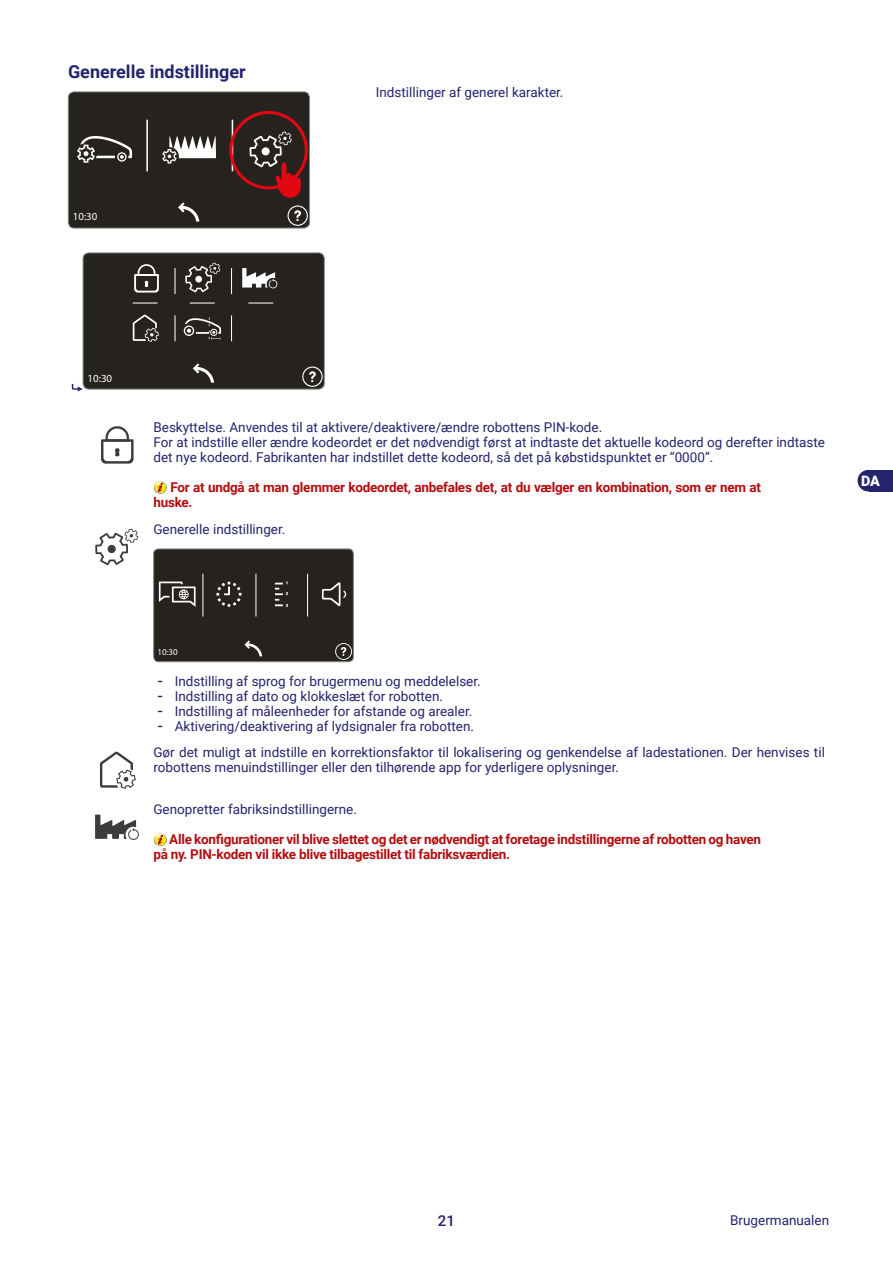
<style>
.page{position:relative;width:893px;height:1263px;background:#fff}
.page>*{position:absolute;margin:0;border:0;box-sizing:border-box;transform-origin:0 0}
.t1{font:700 18px "Roboto";color:#24246c}
.t2{font:500 15px "Roboto";color:#24246c}
.t3{font:900 14.4px "Roboto";color:#fff}
.t4{font:13.5px/15px "Roboto";color:#24246c}
.t5{font:700 13.5px/15px "Roboto";letter-spacing:-.02em;color:#b20e10}
.t6{font:10.8px "Myriad Pro";color:#fff}
.t7{font:9px "Myriad Pro";color:#fff}
.s1{font-size:18px}
</style>
<div class="page">
<div style="left:868px;top:470px;width:25px;height:21px;background:#24246c"></div>
<div style="left:858px;top:470px;width:21px;height:21px;background:#24246c;border-radius:50%"></div>
<svg style="left:68px;top:92px;width:242px;height:136px;background:#3a2f2b"></svg>
<div style="left:68px;top:92px;width:242px;height:136px;border:1px solid #878787;border-radius:6px"></div>
<svg style="left:72px;top:253px;width:252px;height:138px;background:#3c3934"></svg>
<div style="left:83px;top:253px;width:242px;height:136px;border:1px solid #878787;border-radius:6px"></div>
<svg style="left:101px;top:426px;width:33px;height:38px"></svg>
<svg style="left:154px;top:481px;width:13px;height:13px"></svg>
<svg style="left:95px;top:529px;width:43px;height:36px"></svg>
<svg style="left:154px;top:549px;width:199px;height:113px;background:#2e2b27"></svg>
<div style="left:153px;top:549px;width:201px;height:113px;border:1px solid #878787;border-radius:5px"></div>
<svg style="left:100px;top:751px;width:36px;height:38px"></svg>
<svg style="left:95px;top:815px;width:44px;height:25px"></svg>
<svg style="left:154px;top:833px;width:13px;height:13px"></svg>
<h1 class="t1" style="left:68px;top:59px;width:179px">Generelle indstillinger</h1>
<p class="t6" style="left:73px;top:210px;width:26px">10:30</p>
<p class="t4" style="left:376px;top:84px;width:189px">Indstillinger af generel karakter.</p>
<p class="t6" style="left:88px;top:371px;width:26px">10:30</p>
<p class="t4" style="left:153px;top:419px;width:673px">Beskyttelse. Anvendes til at aktivere/deaktivere/ændre robottens PIN-kode.<br>For at indstille eller ændre kodeordet er det nødvendigt først at indtaste det aktuelle kodeord og derefter indtaste det nye kodeord. Fabrikanten har indstillet dette kodeord, så det på købstidspunktet er “0000”.</p>
<p class="t5" style="left:153px;top:479px;width:609px;text-indent:17px">For at undgå at man glemmer kodeordet, anbefales det, at du vælger en kombination, som er nem at huske.</p>
<p class="t4" style="left:153px;top:521px;width:133px">Generelle indstillinger.</p>
<p class="t3" style="left:861px;top:471px;width:20px">DA</p>
<p class="t7" style="left:157px;top:647px;width:22px">10:30</p>
<p class="t4" style="left:158px;top:673px;width:325px"><span class="s1">-</span> Indstilling af sprog for brugermenu og meddelelser.</p>
<p class="t4" style="left:158px;top:688px;width:287px"><span class="s1">-</span> Indstilling af dato og klokkeslæt for robotten.</p>
<p class="t4" style="left:158px;top:703px;width:316px"><span class="s1">-</span> Indstilling af måleenheder for afstande og arealer.</p>
<p class="t4" style="left:153px;top:712px;width:673px;line-height:26.1px;text-indent:4px"><span class="s1">-</span> Aktivering/deaktivering af lydsignaler fra robotten.<br>Gør det muligt at indstille en korrektionsfaktor til lokalisering og genkendelse af ladestationen. Der henvises til</p>
<p class="t4" style="left:153px;top:759px;width:467px">robottens menuindstillinger eller den tilhørende app for yderligere oplysninger.</p>
<p class="t4" style="left:153px;top:801px;width:205px">Genopretter fabriksindstillingerne.</p>
<p class="t5" style="left:153px;top:831px;width:609px;text-indent:16px">Alle konfigurationer vil blive slettet og det er nødvendigt at foretage indstillingerne af robotten og haven på ny. PIN-koden vil ikke blive tilbagestillet til fabriksværdien.</p>
<p class="t2" style="left:438px;top:1210px;width:19px">21</p>
<p class="t4" style="left:730px;top:1212px;width:100px">Brugermanualen</p>
</div>
